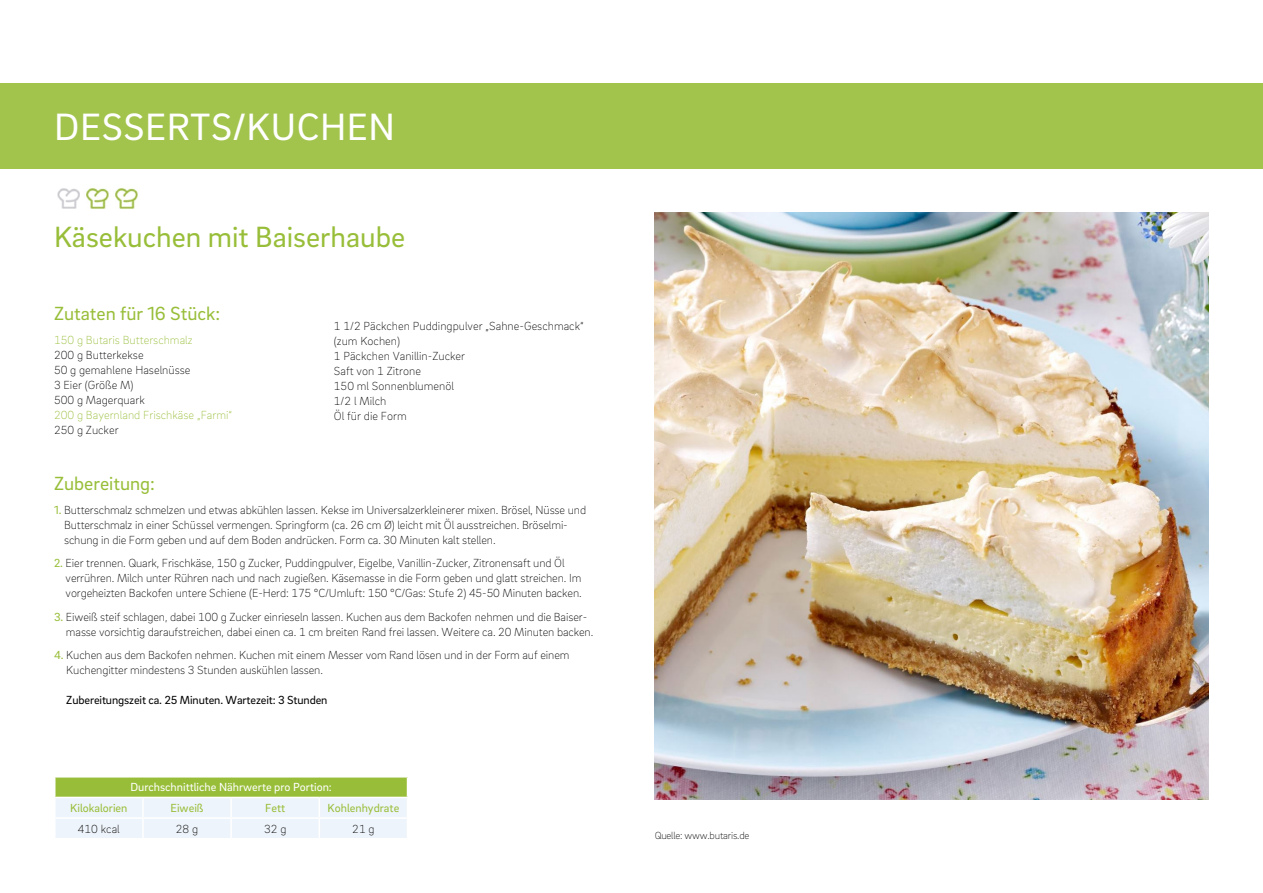
<style>
.page{position:relative;width:1263px;height:893px;background:#fff}
.page>*{position:absolute;margin:0;border:0;box-sizing:border-box;transform-origin:0 0}
.t1{font:39px "Brix Sans";letter-spacing:.015em;color:#fff}
.t2{font:30px "Brix Sans";color:#98be39}
.t3{font:19.5px "Brix Sans";color:#98be39}
.t4{font:200 12px/15px "Brix Sans";letter-spacing:-.01em;color:#000}
.t5{font:200 12px "Brix Sans";color:#98be39}
.t6{font:12px "Brix Sans";letter-spacing:-.01em;color:#000}
.t7{font:12px "Brix Sans";color:#fff}
.t8{font:12px "Brix Sans";color:#98be39}
.t9{font:200 10.5px "Brix Sans";letter-spacing:-.02em;color:#000}
.s1{font-weight:400;color:#98be39}
</style>
<div class="page">
<div style="left:0;top:84px;width:1263px;height:85px;background:#a2c44d"></div>
<img style="left:655px;top:213px;width:554px;height:586px">
<img style="left:57px;top:188px;width:81px;height:21px">
<svg style="left:55px;top:777px;width:353px;height:61px;background:#d4e3be"></svg>
<h1 class="t1" style="left:54px;top:102px;width:342px">DESSERTS/KUCHEN</h1>
<h2 class="t2" style="left:54px;top:218px;width:353px">Käsekuchen mit Baiserhaube</h2>
<h3 class="t3" style="left:54px;top:301px;width:168px">Zutaten für 16 Stück:</h3>
<p class="t5" style="left:54px;top:332px;width:140px">150 g Butaris Butterschmalz</p>
<p class="t4" style="left:54px;top:347px;width:138px">200 g Butterkekse<br>50 g gemahlene Haselnüsse<br>3 Eier (Größe M)<br>500 g Magerquark</p>
<p class="t5" style="left:54px;top:407px;width:180px">200 g Bayernland Frischkäse „Farmi“</p>
<p class="t4" style="left:54px;top:422px;width:66px">250 g Zucker</p>
<p class="t4" style="left:334px;top:318px;width:251px">1 1/2 Päckchen Puddingpulver „Sahne-Geschmack“ (zum Kochen)<br>1 Päckchen Vanillin-Zucker<br>Saft von 1 Zitrone<br>150 ml Sonnenblumenöl<br>1/2 l Milch<br>Öl für die Form</p>
<h3 class="t3" style="left:54px;top:471px;width:103px">Zubereitung:</h3>
<p class="t4" style="left:64px;top:502px;width:524px;text-indent:-10px"><span class="s1">1.</span> Butterschmalz schmelzen und etwas abkühlen lassen. Kekse im Universalzerkleinerer mixen. Brösel, Nüsse und<br>Butterschmalz in einer Schüssel vermengen. Springform (ca. 26 cm Ø) leicht mit Öl ausstreichen. Bröselmi&shy;schung in die Form geben und auf dem Boden andrücken. Form ca. 30 Minuten kalt stellen.</p>
<p class="t4" style="left:66px;top:555px;width:518px;text-indent:-12px"><span class="s1">2.</span> Eier trennen. Quark, Frischkäse, 150 g Zucker, Puddingpulver, Eigelbe, Vanillin-Zucker, Zitronensaft und Öl verrühren. Milch unter Rühren nach und nach zugießen. Käsemasse in die Form geben und glatt streichen. Im vorgeheizten Backofen untere Schiene (E-Herd: 175 °C/Umluft: 150 °C/Gas: Stufe 2) 45-50 Minuten backen.</p>
<p class="t4" style="left:66px;top:609px;width:529px;text-indent:-12px"><span class="s1">3.</span> Eiweiß steif schlagen, dabei 100 g Zucker einrieseln lassen. Kuchen aus dem Backofen nehmen und die Baiser&shy;masse vorsichtig daraufstreichen, dabei einen ca. 1 cm breiten Rand frei lassen. Weitere ca. 20 Minuten backen.</p>
<p class="t4" style="left:66px;top:647px;width:505px;text-indent:-12px"><span class="s1">4.</span> Kuchen aus dem Backofen nehmen. Kuchen mit einem Messer vom Rand lösen und in der Form auf einem<br>Kuchengitter mindestens 3 Stunden auskühlen lassen.</p>
<p class="t6" style="left:66px;top:693px;width:263px">Zubereitungszeit ca. 25 Minuten. Wartezeit: 3 Stunden</p>
<p class="t7" style="left:130px;top:780px;width:203px">Durchschnittliche Nährwerte pro Portion:</p>
<p class="t8" style="left:70px;top:800px;width:59px">Kilokalorien</p>
<p class="t8" style="left:171px;top:800px;width:34px">Eiweiß</p>
<p class="t8" style="left:265px;top:800px;width:22px">Fett</p>
<p class="t8" style="left:327px;top:800px;width:73px">Kohlenhydrate</p>
<p class="t4" style="left:78px;top:821px;width:43px">410 kcal</p>
<p class="t4" style="left:176px;top:821px;width:24px">28 g</p>
<p class="t4" style="left:264px;top:821px;width:24px">32 g</p>
<p class="t4" style="left:352px;top:821px;width:24px">21 g</p>
<p class="t9" style="left:655px;top:828px;width:96px">Quelle: www.butaris.de</p>
</div>
